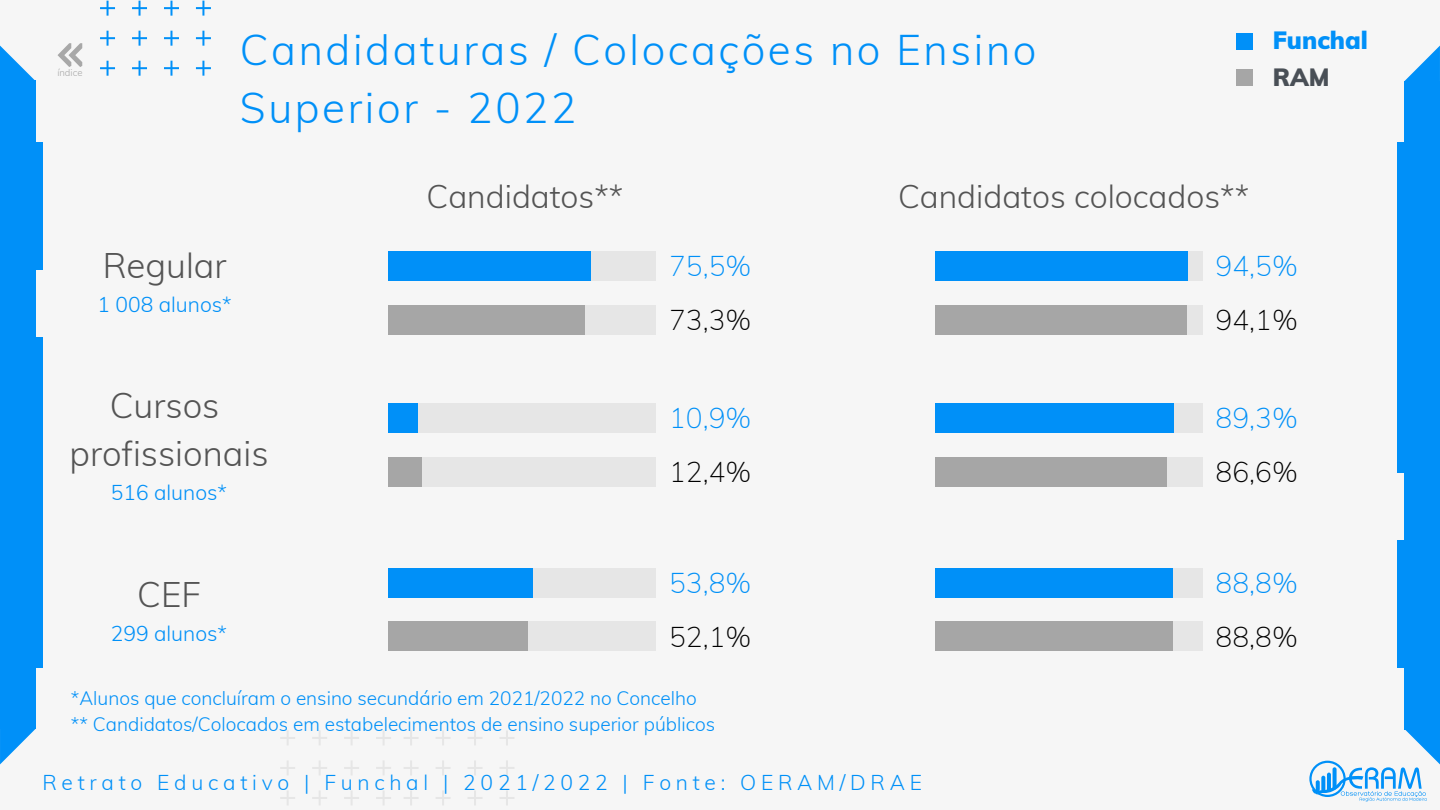
<style>
.page{position:relative;width:1440px;height:810px;background:#f6f6f6}
.page>*{position:absolute;margin:0;border:0;box-sizing:border-box;transform-origin:0 0}
.t1{font:300 42px/58.5px "Muli";letter-spacing:.06em;color:#0090f8}
.t2{font:300 34.8px "Muli";color:#545454}
.t3{font:300 32px "Muli";color:#545454}
.t4{font:200 28px "Muli";color:#0090f8}
.t5{font:200 28px "Muli";color:#000}
.t6{font:900 24.4px "Muli";color:#0090f8}
.t7{font:900 24.4px "Muli";color:#494f56}
.t8{font:300 21px "Muli";letter-spacing:.225em;color:#0090f8}
.t9{font:300 21px "Muli";color:#0090f8}
.t10{font:300 19px "Muli";color:#0090f8}
.t11{font:300 9.5px "Muli";color:#a8a8a8}
</style>
<div class="page">
<div style="left:0;top:81px;width:35px;height:648px;background:#0090f8"></div>
<svg style="left:0;top:46px;width:35px;height:35px"></svg>
<svg style="left:0;top:729px;width:35px;height:35px"></svg>
<div style="left:0;top:337px;width:42px;height:331px;background:#0090f8"></div>
<div style="left:0;top:142px;width:42px;height:128px;background:#0090f8"></div>
<div style="left:1405px;top:81px;width:35px;height:648px;background:#0090f8"></div>
<svg style="left:1405px;top:46px;width:35px;height:35px"></svg>
<div style="left:1398px;top:142px;width:42px;height:331px;background:#0090f8"></div>
<div style="left:1398px;top:540px;width:42px;height:128px;background:#0090f8"></div>
<svg style="left:404px;top:731px;width:110px;height:74px"></svg>
<svg style="left:280px;top:731px;width:111px;height:74px"></svg>
<svg style="left:100px;top:0;width:111px;height:76px"></svg>
<div style="left:388px;top:251px;width:268px;height:30px;background:#e6e6e6"></div>
<div style="left:388px;top:251px;width:202px;height:30px;background:#0090f8"></div>
<div style="left:388px;top:403px;width:268px;height:30px;background:#e6e6e6"></div>
<div style="left:388px;top:403px;width:29px;height:30px;background:#0090f8"></div>
<div style="left:388px;top:568px;width:268px;height:29px;background:#e6e6e6"></div>
<div style="left:388px;top:568px;width:144px;height:29px;background:#0090f8"></div>
<div style="left:388px;top:305px;width:268px;height:30px;background:#e6e6e6"></div>
<div style="left:388px;top:305px;width:196px;height:30px;background:#a6a6a6"></div>
<div style="left:388px;top:457px;width:268px;height:30px;background:#e6e6e6"></div>
<div style="left:388px;top:457px;width:34px;height:30px;background:#a6a6a6"></div>
<div style="left:388px;top:622px;width:268px;height:29px;background:#e6e6e6"></div>
<div style="left:388px;top:622px;width:140px;height:29px;background:#a6a6a6"></div>
<div style="left:935px;top:305px;width:267px;height:30px;background:#e6e6e6"></div>
<div style="left:935px;top:305px;width:252px;height:30px;background:#a6a6a6"></div>
<div style="left:935px;top:457px;width:267px;height:30px;background:#e6e6e6"></div>
<div style="left:935px;top:457px;width:231px;height:30px;background:#a6a6a6"></div>
<div style="left:935px;top:622px;width:267px;height:29px;background:#e6e6e6"></div>
<div style="left:935px;top:622px;width:237px;height:29px;background:#a6a6a6"></div>
<div style="left:935px;top:251px;width:267px;height:30px;background:#e6e6e6"></div>
<div style="left:935px;top:251px;width:253px;height:30px;background:#0090f8"></div>
<div style="left:935px;top:403px;width:267px;height:30px;background:#e6e6e6"></div>
<div style="left:935px;top:403px;width:239px;height:30px;background:#0090f8"></div>
<div style="left:935px;top:568px;width:267px;height:29px;background:#e6e6e6"></div>
<div style="left:935px;top:568px;width:237px;height:29px;background:#0090f8"></div>
<svg style="left:1309px;top:729px;width:131px;height:73px"></svg>
<div style="left:1236px;top:33px;width:16px;height:16px;background:#0090f8"></div>
<div style="left:1236px;top:69px;width:16px;height:17px;background:#a6a6a6"></div>
<svg style="left:58px;top:43px;width:24px;height:24px"></svg>
<p class="t11" style="left:57px;top:66px;width:27px">índice</p>
<p class="t1" style="left:240px;top:20px;width:798px">Candidaturas / Colocações no Ensino<br>Superior - 2022</p>
<p class="t6" style="left:1273px;top:25px;width:97px">Funchal</p>
<p class="t7" style="left:1273px;top:62px;width:59px">RAM</p>
<p class="t2" style="left:103px;top:243px;width:125px">Regular</p>
<p class="t9" style="left:98px;top:290px;width:136px">1 008 alunos*</p>
<p class="t3" style="left:427px;top:176px;width:198px">Candidatos**</p>
<p class="t4" style="left:669px;top:248px;width:84px">75,5%</p>
<p class="t5" style="left:669px;top:302px;width:84px">73,3%</p>
<p class="t3" style="left:898px;top:176px;width:353px">Candidatos colocados**</p>
<p class="t4" style="left:1216px;top:248px;width:84px">94,5%</p>
<p class="t5" style="left:1216px;top:302px;width:84px">94,1%</p>
<p class="t2" style="left:110px;top:383px;width:111px">Cursos</p>
<p class="t2" style="left:70px;top:431px;width:200px">profissionais</p>
<p class="t9" style="left:111px;top:479px;width:118px">516 alunos*</p>
<p class="t2" style="left:137px;top:572px;width:65px">CEF</p>
<p class="t9" style="left:111px;top:620px;width:118px">299 alunos*</p>
<p class="t4" style="left:669px;top:400px;width:84px">10,9%</p>
<p class="t5" style="left:669px;top:454px;width:84px">12,4%</p>
<p class="t4" style="left:669px;top:565px;width:84px">53,8%</p>
<p class="t5" style="left:669px;top:619px;width:84px">52,1%</p>
<p class="t10" style="left:71px;top:686px;width:627px">*Alunos que concluíram o ensino secundário em 2021/2022 no Concelho</p>
<p class="t10" style="left:71px;top:712px;width:646px">** Candidatos/Colocados em estabelecimentos de ensino superior públicos</p>
<p class="t8" style="left:42px;top:769px;width:881px">Retrato Educativo | Funchal | 2021/2022 | Fonte: OERAM/DRAE</p>
<p class="t4" style="left:1216px;top:400px;width:84px">89,3%</p>
<p class="t5" style="left:1216px;top:454px;width:84px">86,6%</p>
<p class="t4" style="left:1216px;top:565px;width:84px">88,8%</p>
<p class="t5" style="left:1216px;top:619px;width:84px">88,8%</p>
</div>
